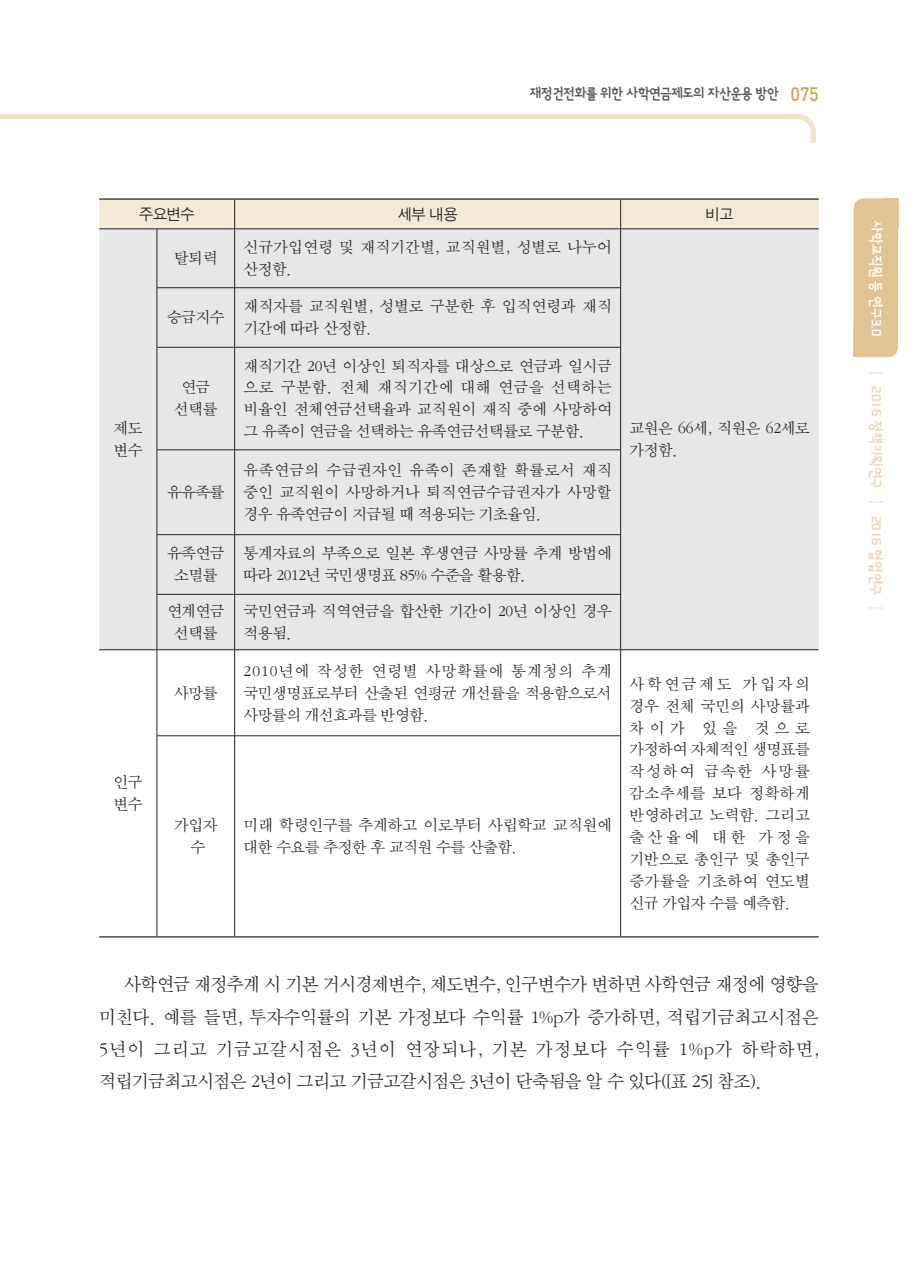
<style>
.page{position:relative;width:918px;height:1275px;background:#fff}
.page>*{position:absolute;margin:0;border:0;box-sizing:border-box;transform-origin:0 0}
.t1{font:19.25px/32.4px "Sand Sm";letter-spacing:-.025em;color:#231f20;text-align:justify}
.ÙÅÁ_Û{font:16.28px/21.9px "Sand Sm";letter-spacing:-.01em;color:#231f20}
.ÙÅÁ_Û-2{font:16.28px/21.9px "Sand Sm";letter-spacing:.01em;color:#231f20}
.ÙÅÁ_Û-3{font:16.28px/21.9px "Sand Sm";letter-spacing:.015em;color:#231f20}
.ÙÅÁ_Û-4{font:15.75px "Sand Jg";letter-spacing:-.02em;color:#231f20}
.ÙÅÁ_Û-5{font:14.88px "Sang Sang Title B";letter-spacing:-.03em;color:#57585a;scale:.95 1}
.ÙÅÁ_Û-6{font:14.88px "Sang Sang Title B";color:#e9d7b5;scale:.95 1}
.ÙÅÁ_Û-7{font:14.88px "Sang Sang Title B";color:#fff;scale:.95 1}
.s1{font-family:"DIN";font-weight:500;font-size:19.25px;color:#cba65f}
</style>
<div class="page">
<div style="left:99px;top:230px;width:720px;height:419px;background:#e6e7e9"></div>
<hr style="left:99px;top:229px;width:58px;height:1px;background:#231f20">
<hr style="left:157px;top:229px;width:78px;height:1px;background:#231f20">
<hr style="left:235px;top:229px;width:385px;height:1px;background:#231f20">
<hr style="left:620px;top:229px;width:199px;height:1px;background:#231f20">
<hr style="left:157px;top:287px;width:78px;height:1px;background:#231f20">
<hr style="left:235px;top:287px;width:386px;height:1px;background:#231f20">
<hr style="left:157px;top:347px;width:78px;height:1px;background:#231f20">
<hr style="left:235px;top:347px;width:386px;height:1px;background:#231f20">
<hr style="left:157px;top:449px;width:78px;height:1px;background:#231f20">
<hr style="left:235px;top:449px;width:386px;height:1px;background:#231f20">
<hr style="left:157px;top:534px;width:78px;height:1px;background:#231f20">
<hr style="left:235px;top:534px;width:386px;height:1px;background:#231f20">
<hr style="left:157px;top:594px;width:78px;height:1px;background:#231f20">
<hr style="left:235px;top:594px;width:386px;height:1px;background:#231f20">
<hr style="left:99px;top:649px;width:58px;height:1px;background:#231f20">
<hr style="left:157px;top:649px;width:78px;height:1px;background:#231f20">
<hr style="left:235px;top:649px;width:385px;height:1px;background:#231f20">
<hr style="left:620px;top:649px;width:199px;height:1px;background:#231f20">
<hr style="left:157px;top:735px;width:78px;height:1px;background:#231f20">
<hr style="left:235px;top:735px;width:386px;height:1px;background:#231f20">
<div style="left:99px;top:200px;width:720px;height:29px;background:#f3e9d6"></div>
<hr style="left:157px;top:229px;width:1px;height:58px;background:#231f20">
<hr style="left:234px;top:229px;width:1px;height:58px;background:#231f20">
<hr style="left:620px;top:229px;width:1px;height:58px;background:#231f20">
<hr style="left:157px;top:288px;width:1px;height:59px;background:#231f20">
<hr style="left:234px;top:288px;width:1px;height:59px;background:#231f20">
<hr style="left:620px;top:288px;width:1px;height:59px;background:#231f20">
<hr style="left:157px;top:347px;width:1px;height:103px;background:#231f20">
<hr style="left:234px;top:347px;width:1px;height:103px;background:#231f20">
<hr style="left:620px;top:347px;width:1px;height:103px;background:#231f20">
<hr style="left:157px;top:450px;width:1px;height:84px;background:#231f20">
<hr style="left:234px;top:450px;width:1px;height:84px;background:#231f20">
<hr style="left:620px;top:450px;width:1px;height:84px;background:#231f20">
<hr style="left:157px;top:535px;width:1px;height:59px;background:#231f20">
<hr style="left:234px;top:535px;width:1px;height:59px;background:#231f20">
<hr style="left:620px;top:535px;width:1px;height:59px;background:#231f20">
<hr style="left:157px;top:595px;width:1px;height:55px;background:#231f20">
<hr style="left:234px;top:595px;width:1px;height:55px;background:#231f20">
<hr style="left:620px;top:595px;width:1px;height:55px;background:#231f20">
<hr style="left:157px;top:650px;width:1px;height:85px;background:#231f20">
<hr style="left:234px;top:650px;width:1px;height:85px;background:#231f20">
<hr style="left:620px;top:650px;width:1px;height:85px;background:#231f20">
<hr style="left:157px;top:736px;width:1px;height:200px;background:#231f20">
<hr style="left:234px;top:736px;width:1px;height:200px;background:#231f20">
<hr style="left:620px;top:736px;width:1px;height:200px;background:#231f20">
<hr style="left:99px;top:198px;width:58px;height:2px;background:#231f20">
<hr style="left:157px;top:198px;width:78px;height:2px;background:#231f20">
<hr style="left:235px;top:198px;width:385px;height:2px;background:#231f20">
<hr style="left:620px;top:198px;width:199px;height:2px;background:#231f20">
<hr style="left:99px;top:936px;width:58px;height:1px;background:#231f20">
<hr style="left:620px;top:936px;width:199px;height:1px;background:#231f20">
<hr style="left:157px;top:936px;width:78px;height:1px;background:#231f20">
<hr style="left:235px;top:936px;width:385px;height:1px;background:#231f20">
<svg style="left:0;top:114px;width:816px;height:29px"></svg>
<div style="left:853px;top:198px;width:45px;height:159px;background:#e0c494;border-radius:10px"></div>
<div style="left:853px;top:328px;width:14px;height:29px;background:#e0c494"></div>
<div style="left:884px;top:198px;width:14px;height:30px;background:#e0c494"></div>
<p class="ÙÅÁ_Û-5" style="left:529px;top:87px;width:306px">재정건전화를 위한 사학연금제도의 자산운용 방안 <span class="s1">075</span></p>
<p class="ÙÅÁ_Û-4" style="left:139px;top:206px;width:57px">주요변수</p>
<p class="ÙÅÁ_Û-4" style="left:398px;top:206px;width:61px">세부 내용</p>
<p class="ÙÅÁ_Û-4" style="left:705px;top:206px;width:30px">비고</p>
<p class="ÙÅÁ_Û" style="left:174px;top:248px;width:45px">탈퇴력</p>
<p class="ÙÅÁ_Û-3" style="left:244px;top:237px;width:370px">신규가입연령 및 재직기간별, 교직원별, 성별로 나누어 산정함.</p>
<p class="ÙÅÁ_Û" style="left:114px;top:418px;width:30px">제도</p>
<p class="ÙÅÁ_Û" style="left:114px;top:440px;width:30px">변수</p>
<p class="ÙÅÁ_Û" style="left:114px;top:772px;width:30px">인구</p>
<p class="ÙÅÁ_Û" style="left:114px;top:794px;width:30px">변수</p>
<p class="ÙÅÁ_Û" style="left:167px;top:307px;width:59px">승급지수</p>
<p class="ÙÅÁ_Û-2" style="left:244px;top:296px;width:370px">재직자를 교직원별, 성별로 구분한 후 입직연령과 재직 기간에 따라 산정함.</p>
<p class="ÙÅÁ_Û" style="left:181px;top:377px;width:30px">연금</p>
<p class="ÙÅÁ_Û" style="left:174px;top:399px;width:45px">선택률</p>
<p class="ÙÅÁ_Û" style="left:167px;top:482px;width:59px">유유족률</p>
<p class="ÙÅÁ_Û" style="left:167px;top:543px;width:59px">유족연금</p>
<p class="ÙÅÁ_Û" style="left:174px;top:565px;width:45px">소멸률</p>
<p class="ÙÅÁ_Û" style="left:167px;top:601px;width:59px">연계연금</p>
<p class="ÙÅÁ_Û" style="left:174px;top:623px;width:45px">선택률</p>
<p class="ÙÅÁ_Û" style="left:174px;top:682px;width:45px">사망률</p>
<p class="ÙÅÁ_Û" style="left:244px;top:355px;width:370px;text-align:justify">재직기간 20년 이상인 퇴직자를 대상으로 연금과 일시금 으로 구분함. 전체 재직기간에 대해 연금을 선택하는 비율인 전체연금선택율과 교직원이 재직 중에 사망하여 그 유족이 연금을 선택하는 유족연금선택률로 구분함.</p>
<p class="ÙÅÁ_Û" style="left:244px;top:460px;width:370px;text-align:justify">유족연금의 수급권자인 유족이 존재할 확률로서 재직 중인 교직원이 사망하거나 퇴직연금수급권자가 사망할 경우 유족연금이 지급될 때 적용되는 기초율임.</p>
<p class="ÙÅÁ_Û" style="left:244px;top:543px;width:370px">통계자료의 부족으로 일본 후생연금 사망률 추계 방법에 따라 2012년 국민생명표 85% 수준을 활용함.</p>
<p class="ÙÅÁ_Û" style="left:244px;top:601px;width:369px">국민연금과 직역연금을 합산한 기간이 20년 이상인 경우 적용됨.</p>
<p class="ÙÅÁ_Û" style="left:244px;top:660px;width:370px;text-align:justify">2010년에 작성한 연령별 사망확률에 통계청의 추계 국민생명표로부터 산출된 연평균 개선률을 적용함으로서 사망률의 개선효과를 반영함.</p>
<p class="ÙÅÁ_Û" style="left:174px;top:815px;width:45px">가입자</p>
<p class="ÙÅÁ_Û" style="left:191px;top:837px;width:16px">수</p>
<p class="ÙÅÁ_Û" style="left:244px;top:815px;width:370px">미래 학령인구를 추계하고 이로부터 사립학교 교직원에 대한 수요를 추정한 후 교직원 수를 산출함.</p>
<p class="ÙÅÁ_Û" style="left:629px;top:418px;width:182px">교원은 66세, 직원은 62세로 가정함.</p>
<p class="ÙÅÁ_Û" style="left:629px;top:673px;width:182px;text-align:justify">사학연금제도 가입자의 경우 전체 국민의 사망률과 차이가 있을 것으로 가정하여 자체적인 생명표를 작성하여 급속한 사망률 감소추세를 보다 정확하게 반영하려고 노력함. 그리고 출산율에 대한 가정을 기반으로 총인구 및 총인구 증가률을 기초하여 연도별 신규 가입자 수를 예측함.</p>
<p class="t1" style="left:99px;top:969px;width:721px;text-indent:25px">사학연금 재정추계 시 기본 거시경제변수, 제도변수, 인구변수가 변하면 사학연금 재정에 영향을 미친다. 예를 들면, 투자수익률의 기본 가정보다 수익률 1%p가 증가하면, 적립기금최고시점은 5년이 그리고 기금고갈시점은 3년이 연장되나, 기본 가정보다 수익률 1%p가 하락하면, 적립기금최고시점은 2년이 그리고 기금고갈시점은 3년이 단축됨을 알 수 있다([표 25] 참조).</p>
<p class="ÙÅÁ_Û-7" style="left:883px;top:220px;width:124px;rotate:90deg">사학교직원 등 연구3.0</p>
<p class="ÙÅÁ_Û-6" style="left:883px;top:367px;width:262px;rotate:90deg">┃ 2016 정책기획연구 ┃ 2016 협업연구 ┃</p>
</div>
